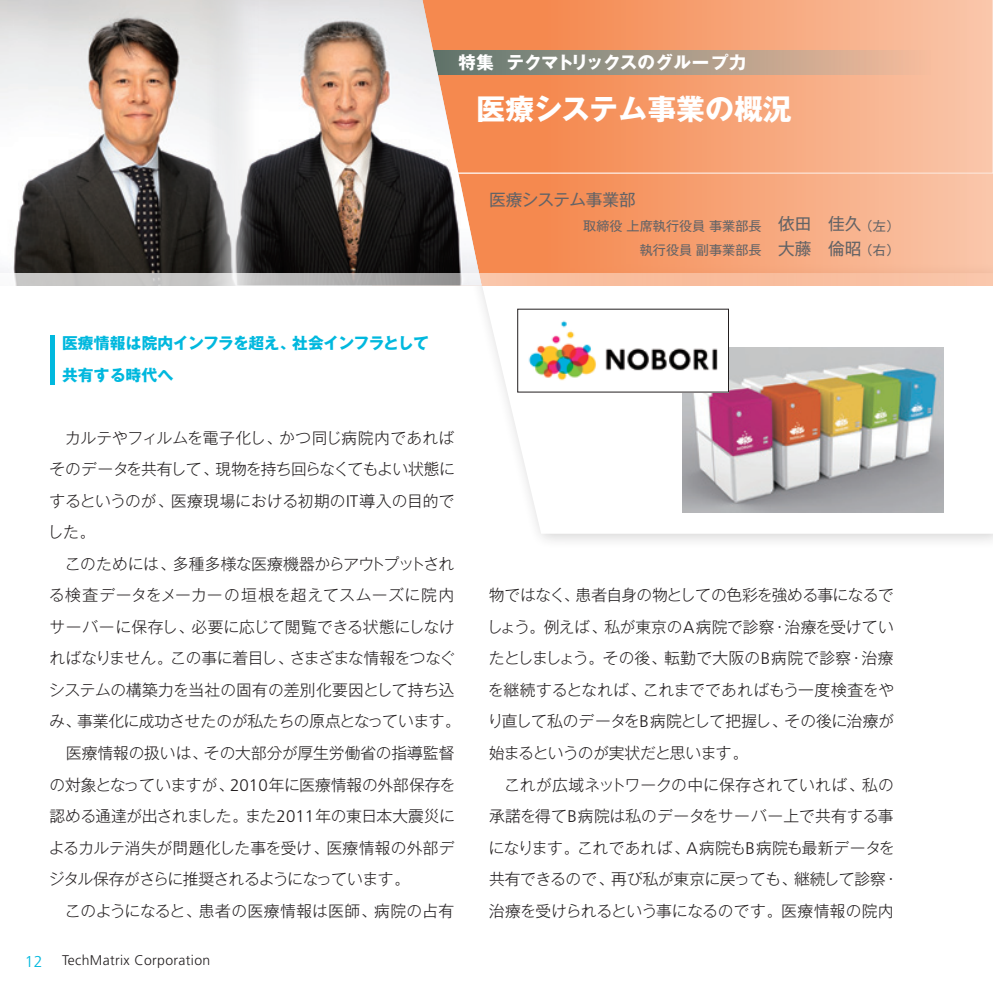
<style>
.page{position:relative;width:993px;height:993px;background:#fff}
.page>*{position:absolute;margin:0;border:0;box-sizing:border-box;transform-origin:0 0}
.t1{font:700 28.88px "Gothic MB101 Pr 5";color:#fff}
.t2{font:700 17.5px "Gothic MB101 Pr 5";letter-spacing:-.005em;color:#fff}
.t3{font:16.62px "Gothic MB101 Pr 5";letter-spacing:-.025em;color:#636366}
.t4{font:300 15.75px "Gothic MB101 Pr 5";letter-spacing:-.01em;color:#231f20}
.t5{font:300 15.75px "Gothic MB101 Pr 5";letter-spacing:.015em;color:#231f20}
.t6{font:300 15.75px "Gothic MB101 Pr 5";letter-spacing:-.035em;color:#231f20}
.t7{font:300 15.75px "Gothic MB101 Pr 5";letter-spacing:-.03em;color:#231f20}
.t8{font:700 15.75px/31.5px "Gothic MB101 Pr 5";letter-spacing:-.02em;color:#00b8de}
.t9{font:300 15.75px "Gothic MB101 Pr 5";letter-spacing:.01em;color:#231f20}
.t10{font:300 15.75px "Gothic MB101 Pr 5";letter-spacing:.035em;color:#231f20}
.t11{font:300 14px "Frutiger";letter-spacing:.025em;color:#231f20}
.t12{font:13.12px/24.5px "Gothic MB101 Pr 5";color:#636366;text-align:right}
.s1{font-family:"Frutiger";font-size:16.8px}
.s2{font-size:15.75px;color:#00b8de}
.s3{font-size:16.62px}
</style>
<div class="page">
<div style="left:469px;top:262px;width:523px;height:287px;background:#231f20;opacity:.2"></div>
<svg style="left:479px;top:285px;width:513px;height:248px"></svg>
<svg style="left:481px;top:174px;width:511px;height:99px;background:#f6a377"></svg>
<svg style="left:481px;top:0;width:511px;height:174px;background:#f6a579"></svg>
<svg style="left:481px;top:50px;width:449px;height:24px;background:#b19e8a"></svg>
<svg style="left:992px;top:37px;width:1px;height:13px"></svg>
<img style="left:682px;top:347px;width:260px;height:165px">
<img style="left:519px;top:311px;width:207px;height:79px">
<img style="left:258px;top:0;width:223px;height:273px">
<img style="left:0;top:0;width:253px;height:273px">
<div style="left:50px;top:335px;width:5px;height:50px;background:#00b8de"></div>
<svg style="left:14px;top:273px;width:978px;height:12px;background:#dcbeae"></svg>
<p class="t2" style="left:458px;top:47px;width:289px">特集 テクマトリックスのグループ力</p>
<p class="t1" style="left:476px;top:85px;width:316px">医療システム事業の概況</p>
<p class="t8" style="left:62px;top:326px;width:368px">医療情報は院内インフラを超え、社会インフラとして共有する時代へ</p>
<p class="t5" style="left:65px;top:424px;width:390px">カルテやフィルムを電子化し、かつ同じ病院内であれば</p>
<p class="t6" style="left:49px;top:456px;width:406px">そのデータを共有して、現物を持ち回らなくてもよい状態に</p>
<p class="t4" style="left:50px;top:487px;width:406px">するというのが、医療現場における初期の<span class="s1">IT</span>導入の目的で</p>
<p class="t4" style="left:48px;top:519px;width:49px">した。</p>
<p class="t4" style="left:65px;top:550px;width:391px">このためには、多種多様な医療機器からアウトプットされ</p>
<p class="t10" style="left:49px;top:582px;width:406px">る検査データをメーカーの垣根を超えてスムーズに院内</p>
<p class="t4" style="left:49px;top:613px;width:406px">サーバーに保存し、必要に応じて閲覧できる状態にしなけ</p>
<p class="t7" style="left:49px;top:645px;width:407px">ればなりません。この事に着目し、さまざまな情報をつなぐ</p>
<p class="t4" style="left:49px;top:676px;width:407px">システムの構築力を当社の固有の差別化要因として持ち込</p>
<p class="t4" style="left:49px;top:708px;width:413px">み、事業化に成功させたのが私たちの原点となっています。</p>
<p class="t4" style="left:66px;top:739px;width:390px">医療情報の扱いは、その大部分が厚生労働省の指導監督</p>
<p class="t4" style="left:50px;top:771px;width:407px">の対象となっていますが、<span class="s1">2010</span>年に医療情報の外部保存を</p>
<p class="t4" style="left:50px;top:802px;width:406px">認める通達が出されました。また<span class="s1">2011</span>年の東日本大震災に</p>
<p class="t4" style="left:48px;top:834px;width:407px">よるカルテ消失が問題化した事を受け、医療情報の外部デ</p>
<p class="t6" style="left:49px;top:865px;width:363px">ジタル保存がさらに推奨されるようになっています。</p>
<p class="t5" style="left:65px;top:897px;width:391px">このようになると、患者の医療情報は医師、病院の占有</p>
<p class="t11" style="left:25px;top:952px;width:187px"><span class="s2">12</span> TechMatrix Corporation</p>
<p class="t3" style="left:489px;top:185px;width:148px">医療システム事業部</p>
<p class="t12" style="left:583px;top:212px;width:317px">取締役上席執行役員事業部長 <span class="s3">依田 佳久</span>（左）執行役員副事業部長 <span class="s3">大藤 倫昭</span>（右）</p>
<p class="t7" style="left:489px;top:582px;width:406px">物ではなく、患者自身の物としての色彩を強める事になるで</p>
<p class="t4" style="left:486px;top:613px;width:408px">しょう。例えば、私が東京の<span class="s1">A</span>病院で診察・治療を受けてい</p>
<p class="t9" style="left:488px;top:645px;width:406px">たとしましょう。その後、転勤で大阪の<span class="s1">B</span>病院で診察・治療</p>
<p class="t4" style="left:488px;top:676px;width:407px">を継続するとなれば、これまでであればもう一度検査をや</p>
<p class="t4" style="left:487px;top:708px;width:408px">り直して私のデータを<span class="s1">B</span>病院として把握し、その後に治療が</p>
<p class="t6" style="left:489px;top:739px;width:261px">始まるというのが実状だと思います。</p>
<p class="t5" style="left:504px;top:771px;width:391px">これが広域ネットワークの中に保存されていれば、私の</p>
<p class="t4" style="left:489px;top:802px;width:406px">承諾を得て<span class="s1">B</span>病院は私のデータをサーバー上で共有する事</p>
<p class="t4" style="left:488px;top:834px;width:407px">になります。これであれば、<span class="s1">A</span>病院も<span class="s1">B</span>病院も最新データを</p>
<p class="t4" style="left:489px;top:865px;width:411px">共有できるので、再び私が東京に戻っても、継続して診察・</p>
<p class="t4" style="left:489px;top:897px;width:406px">治療を受けられるという事になるのです。医療情報の院内</p>
</div>
